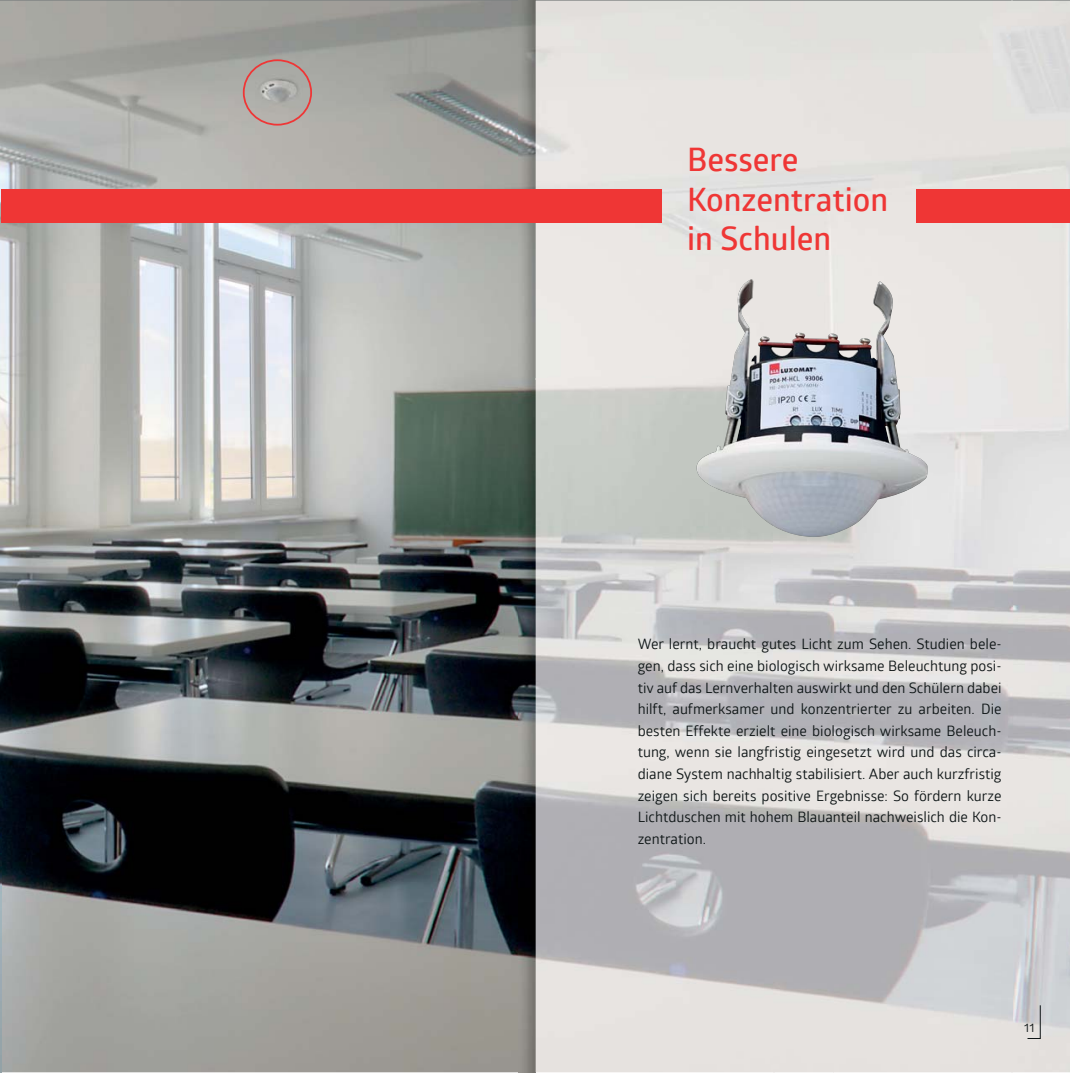
<style>
.page{position:relative;width:1070px;height:1073px;background:#fff}
.page>*{position:absolute;margin:0;border:0;box-sizing:border-box;transform-origin:0 0}
.t1{font:600 32.38px/39.6px "Glober";color:#ef3635}
.t2{font:14.35px/21.5px "Glober";color:#0e1516;text-align:justify}
.t3{font:12.42px "Glober";color:#0e1516}
</style>
<div class="page">
<img style="left:0;top:1px;width:536px;height:1071px">
<svg style="left:518px;top:1px;width:18px;height:1px"></svg>
<img style="left:536px;top:1px;width:476px;height:377px">
<img style="left:1012px;top:1px;width:58px;height:1071px">
<img style="left:536px;top:378px;width:237px;height:694px">
<div style="left:1px;top:189px;width:660px;height:34px;background:#ef3635"></div>
<div style="left:915px;top:189px;width:155px;height:34px;background:#ef3635"></div>
<img style="left:696px;top:279px;width:232px;height:258px">
<img style="left:0;top:827px;width:1px;height:245px">
<div style="left:243px;top:59px;width:69px;height:67px;border:2px solid #ef3636;border-radius:50%"></div>
<svg style="left:1026px;top:1004px;width:15px;height:35px"></svg>
<h1 class="t1" style="left:687px;top:138px;width:203px">Bessere<br>Konzentration in Schulen</h1>
<p class="t2" style="left:637px;top:632px;width:365px">Wer lernt, braucht gutes Licht zum Sehen. Studien bele&shy;gen, dass sich eine biologisch wirksame Beleuchtung posi&shy;tiv auf das Lernverhalten auswirkt und den Schülern dabei hilft, aufmerksamer und konzentrierter zu arbeiten. Die besten Effekte erzielt eine biologisch wirksame Beleuch&shy;tung, wenn sie langfristig eingesetzt wird und das circa&shy;diane System nachhaltig stabilisiert. Aber auch kurzfristig zeigen sich bereits positive Ergebnisse: So fördern kurze Lichtduschen mit hohem Blauanteil nachweislich die Kon&shy;zentration.</p>
<p class="t3" style="left:1024px;top:1018px;width:12px">11</p>
</div>
